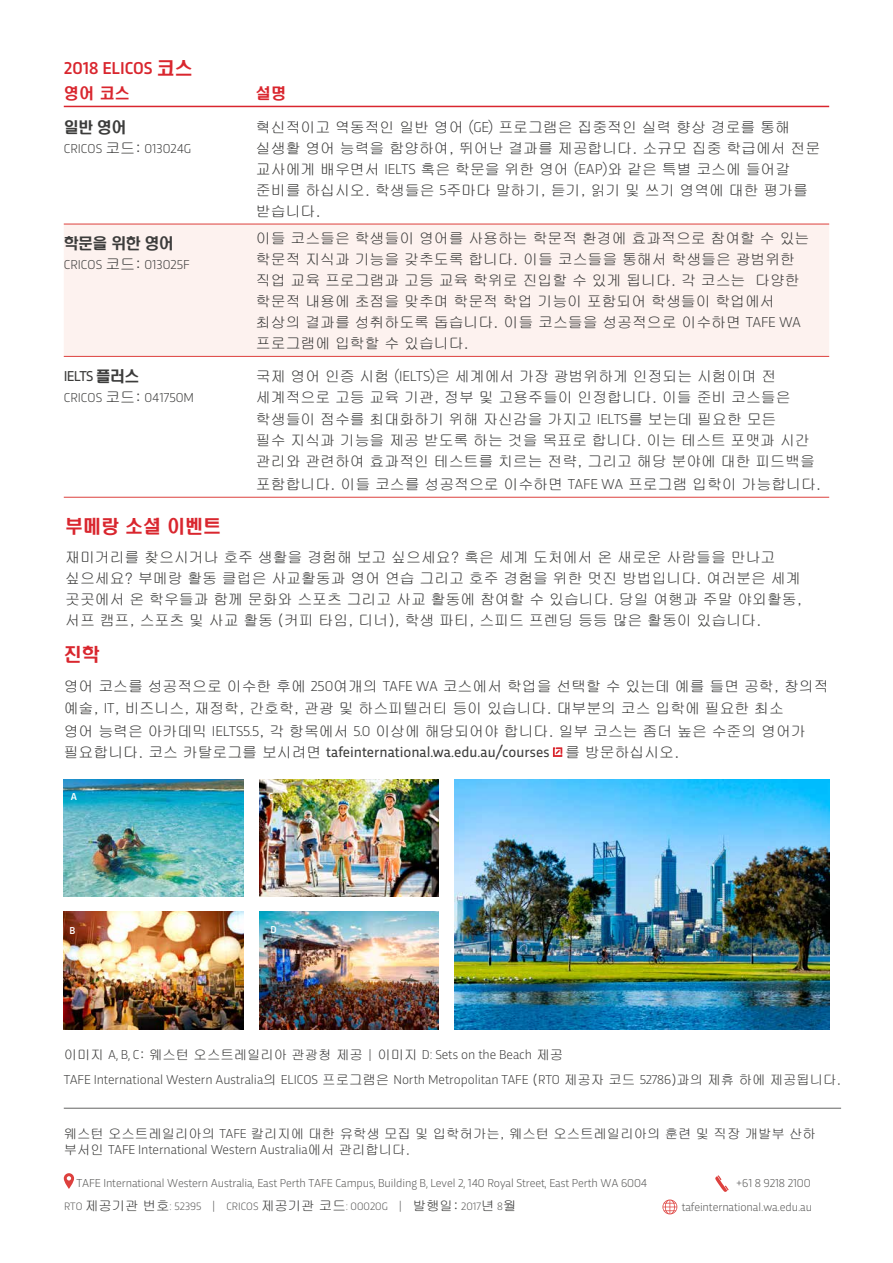
<style>
.page{position:relative;width:893px;height:1263px;background:#fff}
.page>*{position:absolute;margin:0;border:0;box-sizing:border-box;transform-origin:0 0}
.t1{font:500 18px "Trasandina";color:#d9262e}
.t2{font:500 18px "HY Head Line";color:#d9262e}
.t3{font:500 15px/21px "HYR Go Thic";letter-spacing:-.01em;color:#3c3c3b}
.t4{font:15px "Trasandina";color:#3c3c3b}
.t5{font:500 15px "HY Head Line";letter-spacing:-.04em;color:#3c3c3b}
.t6{font:500 15px "HY Head Line";color:#d9262e}
.t7{font:300 13.5px "Trasandina";letter-spacing:-.005em;color:#3c3c3b}
.t8{font:500 13.5px "HYR Go Thic";letter-spacing:-.01em;color:#3c3c3b}
.t9{font:300 12px "Trasandina";letter-spacing:-.01em;color:#575756}
.t10{font:300 11.25px "Trasandina";color:#575756}
.t11{font:500 10.5px "Trasandina";color:#fff}
.s1{font-family:"HY Head Line"}
.s2{font-family:"HYR Go Thic";font-weight:500;font-size:15px}
.s3{font-family:"Trasandina";font-weight:300}
.s4{font-family:"HY Head Line";font-weight:500}
.s5{font-family:"HYR Go Thic";font-weight:500}
.s6{font-family:"Trasandina";font-weight:300;font-size:12px}
.s7{font-family:"HYR Go Thic";font-weight:500;font-size:13.5px;color:#3c3c3b}
</style>
<div class="page">
<svg style="left:64px;top:1173px;width:10px;height:16px"></svg>
<svg style="left:662px;top:1199px;width:15px;height:15px"></svg>
<svg style="left:715px;top:1175px;width:14px;height:17px"></svg>
<hr style="left:64px;top:1108px;width:777px;height:1px;background:#3c3c3b">
<div style="left:64px;top:225px;width:765px;height:131px;background:#fdf2ef"></div>
<hr style="left:64px;top:106px;width:192px;height:1px;background:#d9262e">
<hr style="left:256px;top:106px;width:573px;height:1px;background:#d9262e">
<hr style="left:64px;top:224px;width:192px;height:1px;background:#dd403d">
<hr style="left:256px;top:224px;width:573px;height:1px;background:#dd403d">
<hr style="left:64px;top:356px;width:192px;height:1px;background:#dd403d">
<hr style="left:256px;top:356px;width:573px;height:1px;background:#dd403d">
<hr style="left:64px;top:497px;width:192px;height:1px;background:#dd403d">
<hr style="left:256px;top:497px;width:573px;height:1px;background:#dd403d">
<svg style="left:553px;top:747px;width:9px;height:10px"></svg>
<img style="left:64px;top:912px;width:180px;height:117px">
<img style="left:64px;top:779px;width:180px;height:117px">
<img style="left:259px;top:779px;width:180px;height:117px">
<img style="left:259px;top:912px;width:180px;height:117px">
<img style="left:455px;top:779px;width:374px;height:250px">
<p class="t1" style="left:64px;top:55px;width:131px">2018 ELICOS <span class="s1">코스</span></p>
<p class="t6" style="left:64px;top:86px;width:68px">영어 코스</p>
<p class="t6" style="left:256px;top:86px;width:32px">설명</p>
<p class="t5" style="left:64px;top:119px;width:64px">일반 영어</p>
<p class="t7" style="left:64px;top:138px;width:129px">CRICOS <span class="s2">코드:</span> 013024G</p>
<p class="t3" style="left:256px;top:116px;width:566px">혁신적이고 역동적인 일반 영어 <span class="s3">(GE)</span> 프로그램은 집중적인 실력 향상 경로를 통해 실생활 영어 능력을 함양하여, 뛰어난 결과를 제공합니다. 소규모 집중 학급에서 전문 교사에게 배우면서 <span class="s3">IELTS</span> 혹은 학문을 위한 영어 <span class="s3">(EAP)</span>와 같은 특별 코스에 들어갈 준비를 하십시오. 학생들은 <span class="s3">5</span>주마다 말하기, 듣기, 읽기 및 쓰기 영역에 대한 평가를 받습니다.</p>
<p class="t5" style="left:64px;top:236px;width:112px">학문을 위한 영어</p>
<p class="t7" style="left:64px;top:255px;width:127px">CRICOS <span class="s2">코드:</span> 013025F</p>
<p class="t4" style="left:64px;top:364px;width:77px">IELTS <span class="s4">플러스</span></p>
<p class="t7" style="left:64px;top:387px;width:132px">CRICOS <span class="s2">코드:</span> 041750M</p>
<p class="t3" style="left:256px;top:228px;width:555px">이들 코스들은 학생들이 영어를 사용하는 학문적 환경에 효과적으로 참여할 수 있는 학문적 지식과 기능을 갖추도록 합니다. 이들 코스들을 통해서 학생들은 광범위한 직업 교육 프로그램과 고등 교육 학위로 진입할 수 있게 됩니다. 각 코스는 다양한 학문적 내용에 초점을 맞추며 학문적 학업 기능이 포함되어 학생들이 학업에서 최상의 결과를 성취하도록 돕습니다. 이들 코스들을 성공적으로 이수하면 <span class="s3">TAFE WA </span>프로그램에 입학할 수 있습니다.</p>
<p class="t3" style="left:256px;top:366px;width:536px">국제 영어 인증 시험 <span class="s3">(IELTS)</span>은 세계에서 가장 광범위하게 인정되는 시험이며 전 세계적으로 고등 교육 기관, 정부 및 고용주들이 인정합니다. 이들 준비 코스들은</p>
<p class="t3" style="left:256px;top:409px;width:560px">학생들이 점수를 최대화하기 위해 자신감을 가지고 <span class="s3">IELTS</span>를 보는데 필요한 모든<br>필수 지식과 기능을 제공 받도록 하는 것을 목표로 합니다. 이는 테스트 포맷과 시간 관리와 관련하여 효과적인 테스트를 치르는 전략, 그리고 해당 분야에 대한 피드백을</p>
<p class="t3" style="left:256px;top:474px;width:567px">포함합니다. 이들 코스를 성공적으로 이수하면 <span class="s3">TAFE WA</span> 프로그램 입학이 가능합니다.</p>
<p class="t2" style="left:65px;top:517px;width:157px">부메랑 소셜 이벤트</p>
<p class="t3" style="left:65px;top:546px;width:739px">재미거리를 찾으시거나 호주 생활을 경험해 보고 싶으세요? 혹은 세계 도처에서 온 새로운 사람들을 만나고 싶으세요? 부메랑 활동 클럽은 사교활동과 영어 연습 그리고 호주 경험을 위한 멋진 방법입니다. 여러분은 세계 곳곳에서 온 학우들과 함께 문화와 스포츠 그리고 사교 활동에 참여할 수 있습니다. 당일 여행과 주말 야외활동, 서프 캠프, 스포츠 및 사교 활동 (커피 타임, 디너), 학생 파티, 스피드 프렌딩 등등 많은 활동이 있습니다.</p>
<p class="t2" style="left:64px;top:645px;width:37px">진학</p>
<p class="t3" style="left:64px;top:675px;width:766px;line-height:22.5px">영어 코스를 성공적으로 이수한 후에 <span class="s3">250</span>여개의 <span class="s3">TAFE WA</span> 코스에서 학업을 선택할 수 있는데 예를 들면 공학, 창의적 예술, <span class="s3">IT</span>, 비즈니스, 재정학, 간호학, 관광 및 하스피텔러티 등이 있습니다. 대부분의 코스 입학에 필요한 최소<br>영어 능력은 아카데믹 <span class="s3">IELTS5.5</span>, 각 항목에서 <span class="s3">5.0</span> 이상에 해당되어야 합니다. 일부 코스는 좀더 높은 수준의 영어가</p>
<p class="t4" style="left:64px;top:740px;width:617px"><span class="s5">필요합니다. 코스 카탈로그를 보시려면</span> tafeinternational.wa.edu.au/courses <span class="s5">를 방문하십시오.</span></p>
<p class="t11" style="left:71px;top:789px;width:8px">A</p>
<p class="t11" style="left:268px;top:789px;width:6px">C</p>
<p class="t11" style="left:70px;top:922px;width:7px">B</p>
<p class="t11" style="left:270px;top:922px;width:8px">D</p>
<p class="t8" style="left:64px;top:1048px;width:501px">이미지 <span class="s3">A, B, C</span>: 웨스턴 오스트레일리아 관광청 제공 <span class="s6">|</span> 이미지 <span class="s3">D: Sets on the Beach</span> 제공</p>
<p class="t7" style="left:64px;top:1070px;width:779px">TAFE International Western Australia<span class="s5">의</span> ELICOS <span class="s5">프로그램은</span> North Metropolitan TAFE <span class="s5">(</span>RTO <span class="s5">제공자 코드</span> 52786<span class="s5">)과의 제휴 하에 제공됩니다.</span></p>
<p class="t8" style="left:64px;top:1127px;width:754px">웨스턴 오스트레일리아의 <span class="s3">TAFE</span> 칼리지에 대한 유학생 모집 및 입학허가는, 웨스턴 오스트레일리아의 훈련 및 직장 개발부 산하</p>
<p class="t7" style="left:64px;top:1140px;width:348px"><span class="s5">부서인</span> TAFE International Western Australia<span class="s5">에서 관리합니다.</span></p>
<p class="t9" style="left:77px;top:1174px;width:572px">TAFE International Western Australia, East Perth TAFE Campus, Building B, Level 2, 140 Royal Street, East Perth WA 6004</p>
<p class="t9" style="left:736px;top:1175px;width:76px">+61 8 9218 2100</p>
<p class="t10" style="left:64px;top:1198px;width:454px">RTO <span class="s7">제공기관 번호</span>: 52395 | CRICOS <span class="s7">제공기관 코드</span>: 00020G | <span class="s7">발행일:</span> 2017<span class="s7">년</span> 8<span class="s7">월</span></p>
</div>
